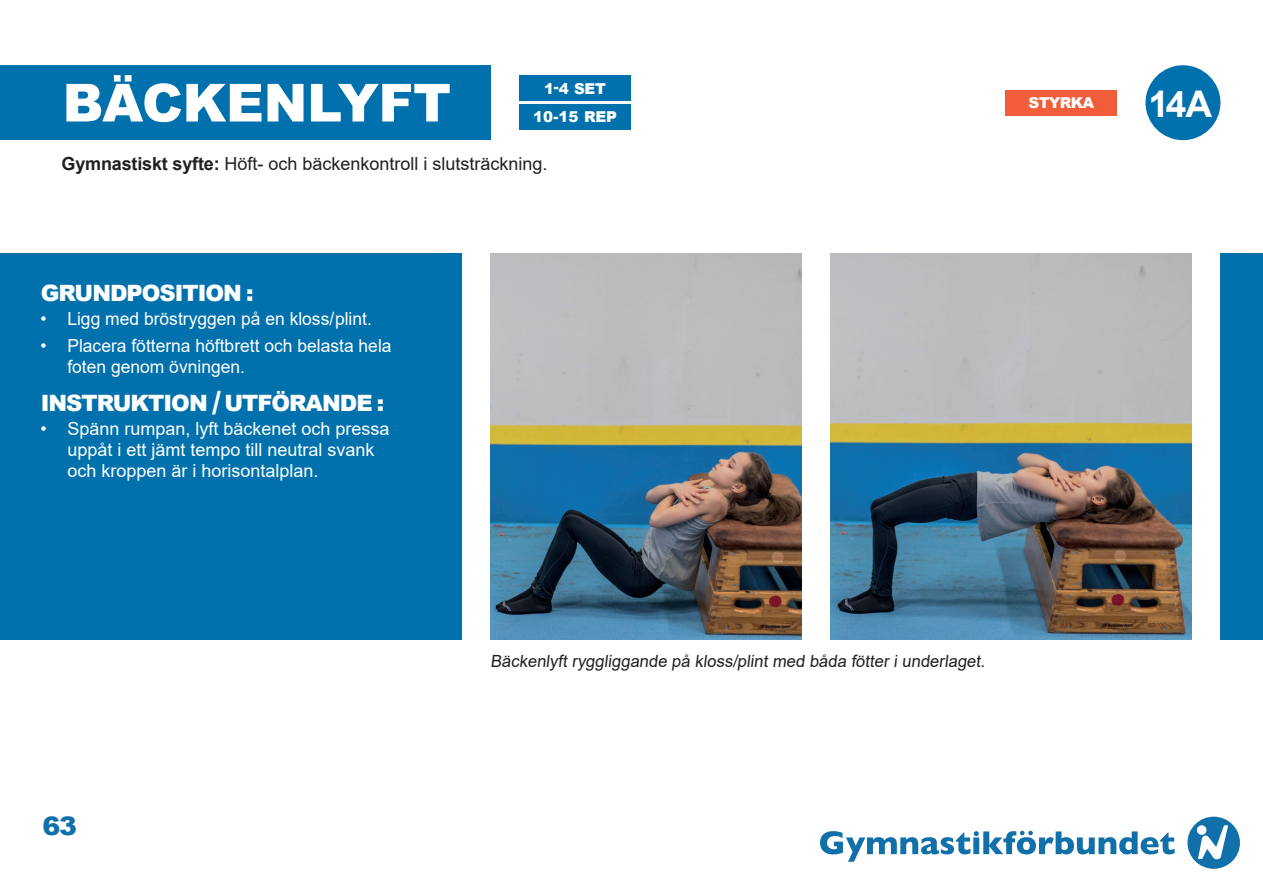
<style>
.page{position:relative;width:1263px;height:893px;background:#fff}
.page>*{position:absolute;margin:0;border:0;box-sizing:border-box;transform-origin:0 0}
.t1{font:900 52.5px "Arial";letter-spacing:-.005em;color:#fff}
.t2{font:700 36.75px "Arial";color:#fff}
.t3{font:900 25.5px "Arial";color:#1170aa;scale:1.05 1}
.t4{font:900 22.5px "Arial";letter-spacing:-.045em;color:#fff}
.t5{font:18px/21px "Arial";color:#fff}
.t6{font:18px "Arial";color:#231f20}
.t7{font:16.8px "Arial";color:#231f20}
.t8{font:900 15px "Arial";letter-spacing:-.02em;color:#fff}
.s1{font-weight:700}
.s2{font-size:31.5px}
</style>
<div class="page">
<svg style="left:820px;top:831px;width:354px;height:31px"></svg>
<svg style="left:1187px;top:817px;width:53px;height:52px"></svg>
<div style="left:0;top:253px;width:461px;height:387px;background:#0071ad"></div>
<div style="left:0;top:65px;width:490px;height:75px;background:#0071ad"></div>
<div style="left:1220px;top:253px;width:43px;height:387px;background:#0071ad"></div>
<div style="left:1145px;top:65px;width:75px;height:75px;background:#0071ad;border-radius:50%"></div>
<div style="left:1006px;top:90px;width:111px;height:25px;background:#f15c3a"></div>
<img style="left:830px;top:253px;width:361px;height:387px">
<img style="left:490px;top:253px;width:311px;height:387px">
<div style="left:519px;top:76px;width:112px;height:25px;background:#0071ad"></div>
<div style="left:519px;top:104px;width:112px;height:26px;background:#0071ad"></div>
<p class="t1" style="left:63px;top:65px;width:390px">BÄCKENLYFT</p>
<p class="t8" style="left:544px;top:77px;width:63px">1-4 SET</p>
<p class="t8" style="left:533px;top:106px;width:85px">10-15 REP</p>
<p class="t6" style="left:62px;top:152px;width:487px"><span class="s1">Gymnastiskt syfte:</span> Höft- och bäckenkontroll i slutsträckning.</p>
<p class="t4" style="left:41px;top:276px;width:214px">GRUNDPOSITION :</p>
<p class="t5" style="left:40px;top:308px;width:333px">• Ligg med bröstryggen på en kloss/plint.</p>
<p class="t5" style="left:67px;top:335px;width:326px;text-indent:-27px">• Placera fötterna höftbrett och belasta hela foten genom övningen.</p>
<p class="t4" style="left:41px;top:386px;width:345px">INSTRUKTION <span class="s2">/</span> UTFÖRANDE :</p>
<p class="t5" style="left:67px;top:418px;width:324px;text-indent:-27px">• Spänn rumpan, lyft bäckenet och pressa uppåt i ett jämt tempo till neutral svank och kroppen är i horisontalplan.</p>
<p class="t8" style="left:1028px;top:92px;width:67px">STYRKA</p>
<p class="t2" style="left:1148px;top:79px;width:65px">14A</p>
<h3 class="t3" style="left:43px;top:807px;width:34px">63</h3>
<p class="t7" style="left:490px;top:650px;width:499px">Bäckenlyft ryggliggande på kloss/plint med båda fötter i underlaget.</p>
</div>
